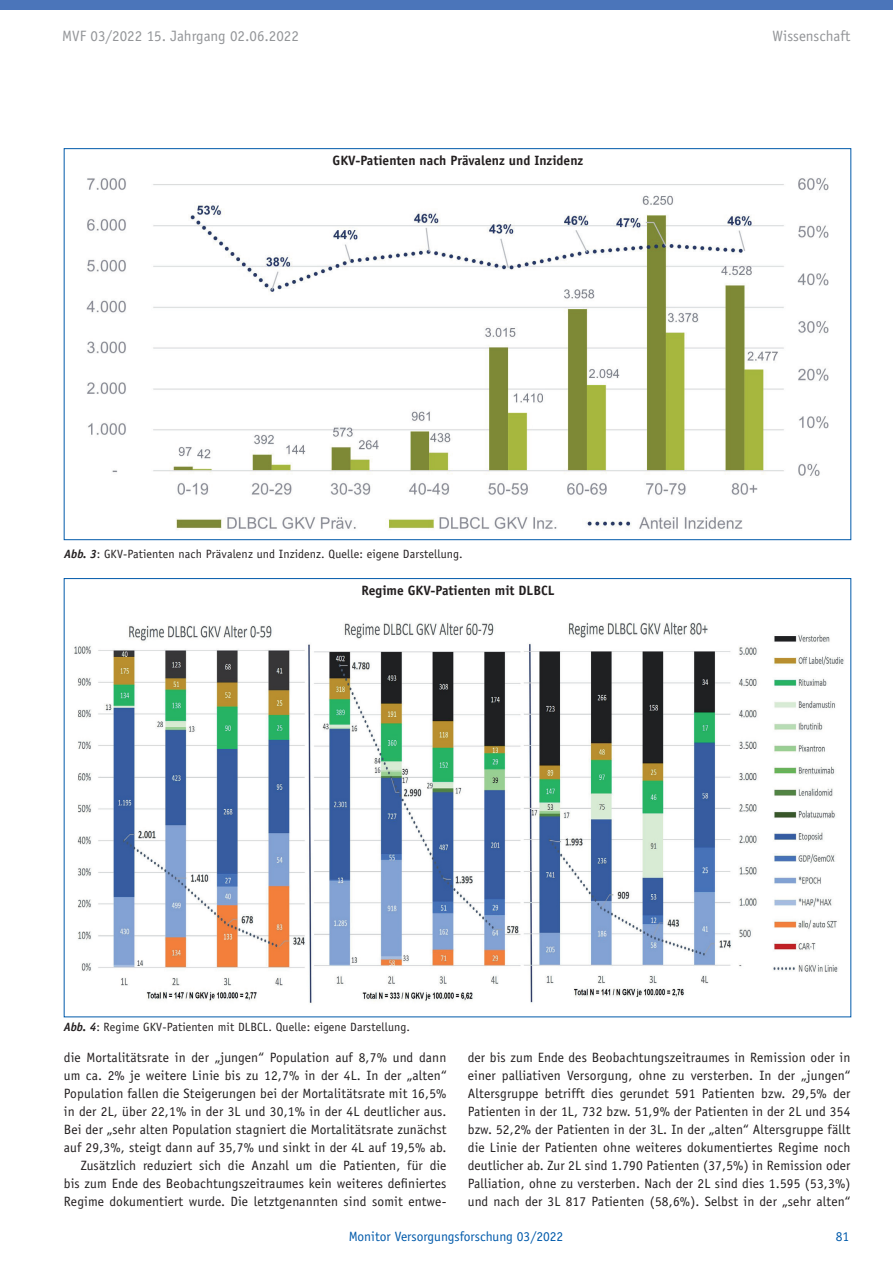
<style>
.page{position:relative;width:893px;height:1263px;background:#fff}
.page>*{position:absolute;margin:0;border:0;box-sizing:border-box;transform-origin:0 0}
.t1{font:15px "Officina Sans";color:#939598}
.t2{font:13.5px/18px "Officina Sans";letter-spacing:.01em;color:#231f20;text-align:right}
.t3{font:700 13.5px "Officina Sans";color:#231f20}
.t4{font:13.5px "Officina Sans";color:#015aaa}
.t5{font:12px "Officina Sans";letter-spacing:.01em;color:#231f20}
.s1{font-weight:700;font-style:italic}
</style>
<div class="page">
<div style="left:0;top:0;width:893px;height:10px;background:#4b75ba"></div>
<div style="left:64px;top:578px;width:787px;height:439px;background:#fff;border:1px solid #015aaa"></div>
<div style="left:64px;top:148px;width:787px;height:392px;background:#fff;border:1px solid #015aaa"></div>
<img style="left:86px;top:177px;width:743px;height:353px">
<img style="left:74px;top:622px;width:770px;height:381px">
<p class="t1" style="left:62px;top:27px;width:238px">MVF 03/2022 15. Jahrgang 02.06.2022</p>
<p class="t1" style="left:773px;top:27px;width:79px">Wissenschaft</p>
<p class="t3" style="left:333px;top:152px;width:252px">GKV-Patienten nach Prävalenz und Inzidenz</p>
<p class="t5" style="left:64px;top:547px;width:400px"><span class="s1">Abb. 3</span>: GKV-Patienten nach Prävalenz und Inzidenz. Quelle: eigene Darstellung.</p>
<p class="t3" style="left:361px;top:582px;width:195px">Regime GKV-Patienten mit DLBCL</p>
<p class="t5" style="left:64px;top:1020px;width:348px"><span class="s1">Abb. 4</span>: Regime GKV-Patienten mit DLBCL. Quelle: eigene Darstellung.</p>
<p class="t2" style="left:64px;top:1048px;width:384px">die Mortalitätsrate in der „jungen“ Population auf 8,7% und dann um ca. 2% je weitere Linie bis zu 12,7% in der 4L. In der „alten“ Population fallen die Steigerungen bei der Mortalitätsrate mit 16,5% in der 2L, über 22,1% in der 3L und 30,1% in der 4L deutlicher aus.<br>Bei der „sehr alten Population stagniert die Mortalitätsrate zunächst auf 29,3%, steigt dann auf 35,7% und sinkt in der 4L auf 19,5% ab.<br>Zusätzlich reduziert sich die Anzahl um die Patienten, für die bis zum Ende des Beobachtungszeitraumes kein weiteres definiertes Regime dokumentiert wurde. Die letztgenannten sind somit entwe-</p>
<p class="t2" style="left:468px;top:1048px;width:384px;text-align:justify">der bis zum Ende des Beobachtungszeitraumes in Remission oder in einer palliativen Versorgung, ohne zu versterben. In der „jungen“ Altersgruppe betrifft dies gerundet 591 Patienten bzw. 29,5% der Patienten in der 1L, 732 bzw. 51,9% der Patienten in der 2L und 354 bzw. 52,2% der Patienten in der 3L. In der „alten“ Altersgruppe fällt die Linie der Patienten ohne weiteres dokumentiertes Regime noch deutlicher ab. Zur 2L sind 1.790 Patienten (37,5%) in Remission oder Palliation, ohne zu versterben. Nach der 2L sind dies 1.595 (53,3%) und nach der 3L 817 Patienten (58,6%). Selbst in der „sehr alten“</p>
<p class="t4" style="left:349px;top:1228px;width:216px">Monitor Versorgungsforschung 03/2022</p>
<p class="t4" style="left:836px;top:1228px;width:15px">81</p>
</div>
